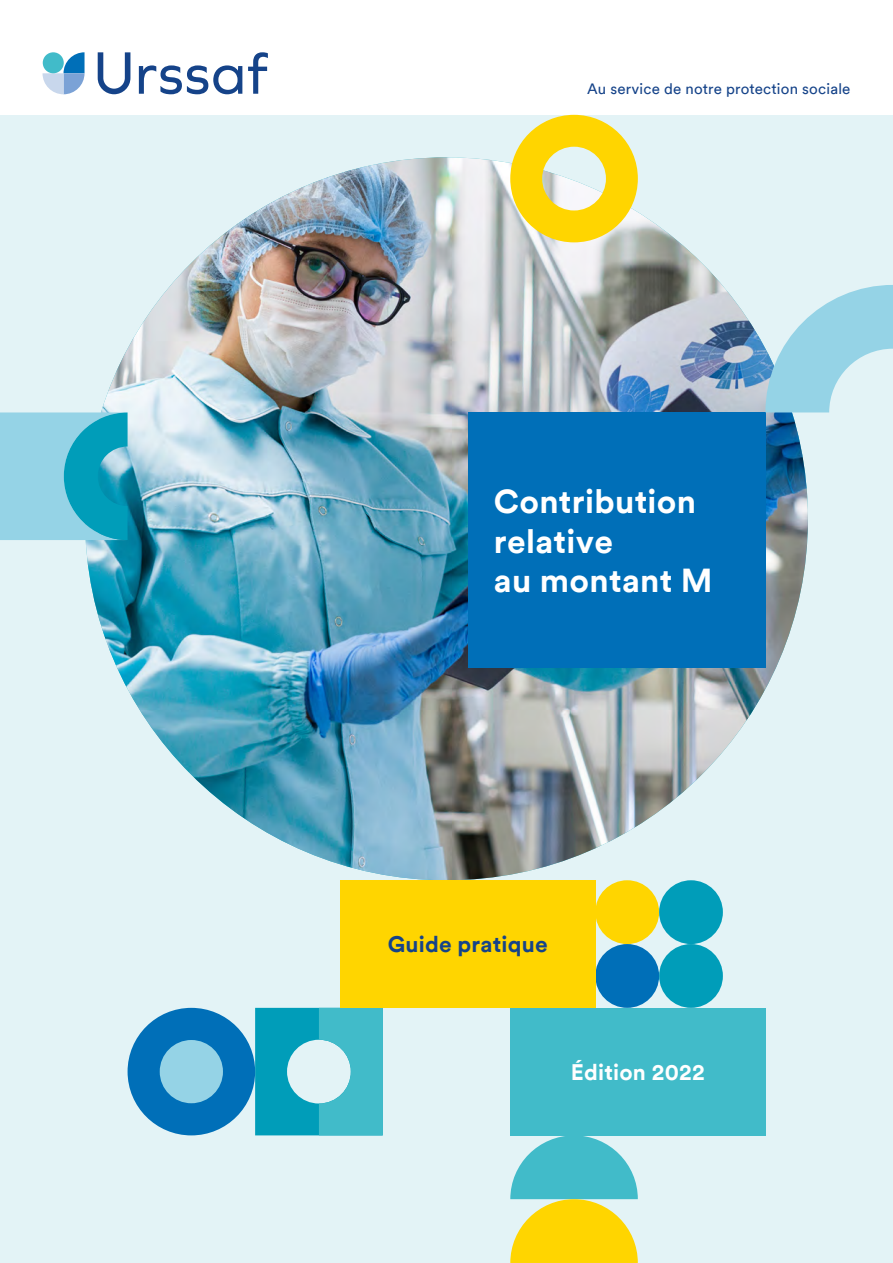
<style>
.page{position:relative;width:893px;height:1263px;background:#fff}
.page>*{position:absolute;margin:0;border:0;box-sizing:border-box;transform-origin:0 0}
.Couv_1{font:700 33.15px/39.2px "Circular";letter-spacing:.01em;color:#fff}
.Couv_3{font:700 22.5px "Circular";letter-spacing:.01em;color:#154389}
.Couv_2{font:700 22.5px "Circular";letter-spacing:.01em;color:#fff}
.t1{font:15px "Circular";letter-spacing:.015em;color:#154389}
</style>
<div class="page">
<div style="left:0;top:115px;width:893px;height:1148px;background:#e3f3f6"></div>
<svg style="left:98px;top:52px;width:32px;height:42px"></svg>
<svg style="left:139px;top:65px;width:103px;height:29px"></svg>
<svg style="left:248px;top:52px;width:20px;height:42px"></svg>
<svg style="left:43px;top:52px;width:42px;height:42px"></svg>
<div style="left:43px;top:52px;width:21px;height:21px;background:#41bbc9;border-radius:50%"></div>
<img style="left:85px;top:157px;width:723px;height:723px;border-radius:361px">
<div style="left:468px;top:412px;width:297px;height:256px;background:#006fb8"></div>
<div style="left:510px;top:1008px;width:255px;height:127px;background:#41bbc9"></div>
<div style="left:595px;top:944px;width:64px;height:64px;background:#006fb8;border-radius:32px"></div>
<div style="left:659px;top:944px;width:64px;height:64px;background:#009db9;border-radius:32px"></div>
<svg style="left:595px;top:880px;width:128px;height:65px"></svg>
<svg style="left:765px;top:285px;width:128px;height:127px"></svg>
<svg style="left:255px;top:1008px;width:128px;height:127px"></svg>
<svg style="left:510px;top:1135px;width:128px;height:128px"></svg>
<svg style="left:0;top:412px;width:128px;height:128px;background:#62bfd5"></svg>
<svg style="left:510px;top:115px;width:128px;height:127px"></svg>
<div style="left:340px;top:880px;width:255px;height:128px;background:#ffd500"></div>
<div style="left:128px;top:1008px;width:127px;height:127px;background:#006fb8;border-radius:50%"></div>
<div style="left:160px;top:1040px;width:63px;height:63px;background:#95d3e6;border-radius:50%"></div>
<p class="t1" style="left:587px;top:78px;width:265px">Au service de notre protection sociale</p>
<p class="Couv_1" style="left:494px;top:481px;width:220px">Contribution relative<br>au montant M</p>
<h2 class="Couv_3" style="left:388px;top:929px;width:162px">Guide pratique</h2>
<h1 class="Couv_2" style="left:571px;top:1057px;width:136px">Édition 2022</h1>
</div>
